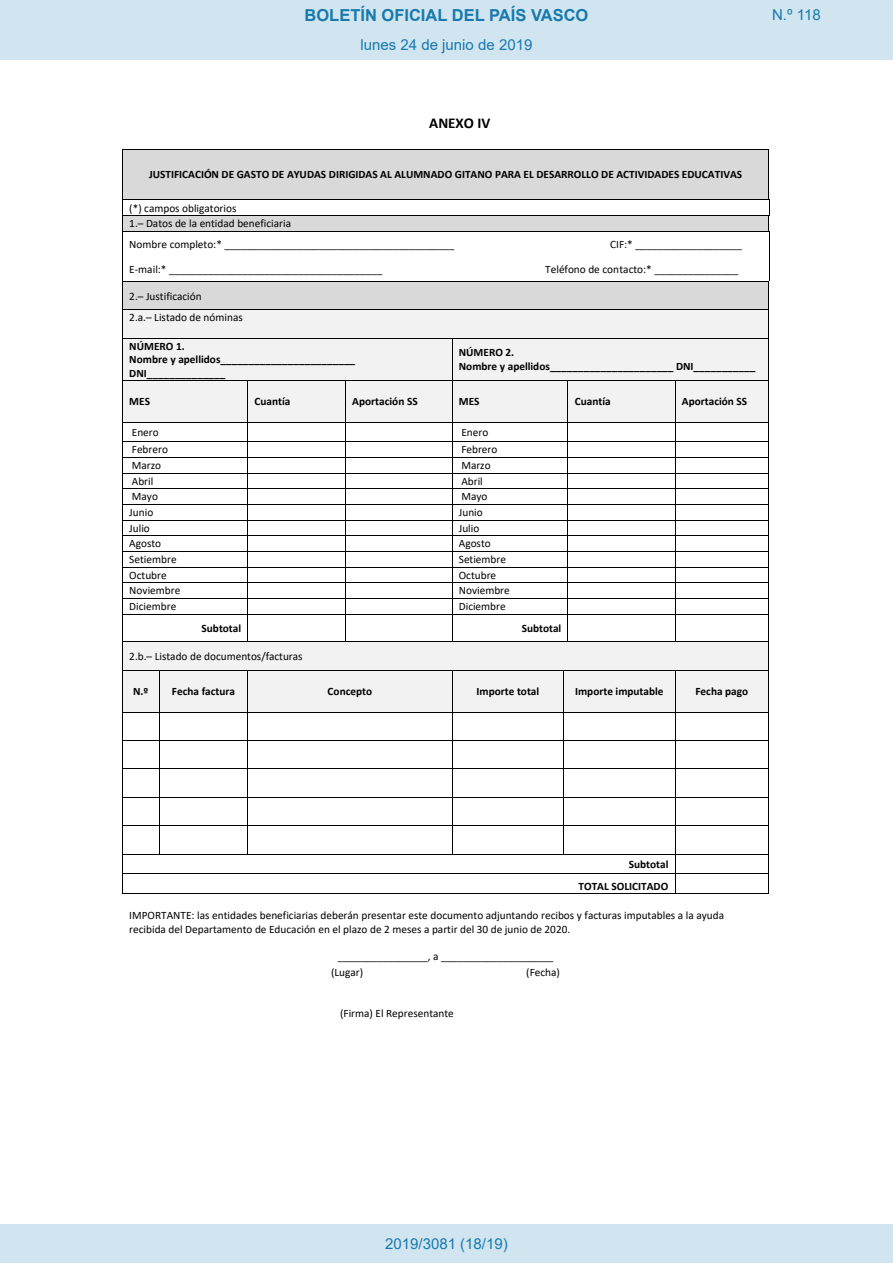
<style>
.page{position:relative;width:893px;height:1263px;background:#fff}
.page>*{position:absolute;margin:0;border:0;box-sizing:border-box;transform-origin:0 0}
.t1{font:700 16.5px "Arial";color:#1879ad}
.Paginacion_Centro{font:15px "Arial";color:#1879ad}
.t2{font:700 15px "Calibri";color:#000}
.t3{font:11.25px/15.6px "Calibri";color:#000}
.t4{font:700 11.25px/13.8px "Calibri";color:#000}
</style>
<div class="page">
<div style="left:123px;top:149px;width:645px;height:50px;background:#d9d9d9"></div>
<hr style="left:122px;top:149px;width:647px;height:1px;background:#000">
<hr style="left:122px;top:149px;width:1px;height:50px;background:#000">
<hr style="left:768px;top:149px;width:1px;height:50px;background:#000">
<hr style="left:122px;top:199px;width:647px;height:1px;background:#000">
<div style="left:123px;top:216px;width:645px;height:15px;background:#d9d9d9"></div>
<hr style="left:122px;top:215px;width:647px;height:1px;background:#000">
<hr style="left:122px;top:231px;width:647px;height:1px;background:#000">
<div style="left:123px;top:282px;width:645px;height:28px;background:#d9d9d9"></div>
<hr style="left:122px;top:281px;width:647px;height:1px;background:#000">
<div style="left:123px;top:310px;width:590px;height:28px;background:#f2f2f2"></div>
<div style="left:713px;top:310px;width:15px;height:28px;background:#f2f2f2"></div>
<div style="left:728px;top:310px;width:40px;height:28px;background:#f2f2f2"></div>
<hr style="left:122px;top:310px;width:647px;height:1px;background:#000">
<svg style="left:122px;top:200px;width:1px;height:138px"></svg>
<svg style="left:768px;top:199px;width:2px;height:139px"></svg>
<div style="left:123px;top:339px;width:329px;height:41px;background:#f2f2f2"></div>
<div style="left:452px;top:339px;width:316px;height:41px;background:#f2f2f2"></div>
<hr style="left:122px;top:338px;width:647px;height:1px;background:#000">
<hr style="left:122px;top:339px;width:1px;height:41px;background:#000">
<hr style="left:452px;top:339px;width:1px;height:41px;background:#000">
<hr style="left:768px;top:339px;width:1px;height:41px;background:#000">
<div style="left:123px;top:381px;width:125px;height:41px;background:#f2f2f2"></div>
<div style="left:248px;top:381px;width:98px;height:41px;background:#f2f2f2"></div>
<div style="left:346px;top:381px;width:106px;height:41px;background:#f2f2f2"></div>
<div style="left:452px;top:381px;width:116px;height:41px;background:#f2f2f2"></div>
<div style="left:568px;top:381px;width:107px;height:41px;background:#f2f2f2"></div>
<div style="left:675px;top:381px;width:93px;height:41px;background:#f2f2f2"></div>
<hr style="left:122px;top:380px;width:647px;height:1px;background:#000">
<hr style="left:122px;top:381px;width:1px;height:41px;background:#000">
<hr style="left:247px;top:381px;width:1px;height:41px;background:#000">
<hr style="left:345px;top:381px;width:1px;height:41px;background:#000">
<hr style="left:452px;top:381px;width:1px;height:41px;background:#000">
<hr style="left:568px;top:381px;width:1px;height:41px;background:#000">
<hr style="left:675px;top:381px;width:1px;height:41px;background:#000">
<hr style="left:768px;top:381px;width:1px;height:41px;background:#000">
<hr style="left:122px;top:422px;width:647px;height:1px;background:#000">
<hr style="left:122px;top:441px;width:647px;height:1px;background:#000">
<hr style="left:122px;top:457px;width:647px;height:1px;background:#000">
<hr style="left:122px;top:473px;width:647px;height:1px;background:#000">
<hr style="left:122px;top:488px;width:647px;height:1px;background:#000">
<hr style="left:122px;top:504px;width:647px;height:1px;background:#000">
<hr style="left:122px;top:520px;width:647px;height:1px;background:#000">
<hr style="left:122px;top:535px;width:647px;height:1px;background:#000">
<hr style="left:122px;top:551px;width:647px;height:1px;background:#000">
<hr style="left:122px;top:567px;width:647px;height:1px;background:#000">
<hr style="left:122px;top:582px;width:647px;height:1px;background:#000">
<hr style="left:122px;top:598px;width:647px;height:1px;background:#000">
<hr style="left:122px;top:614px;width:647px;height:1px;background:#000">
<svg style="left:247px;top:423px;width:1px;height:218px"></svg>
<svg style="left:345px;top:423px;width:1px;height:218px"></svg>
<svg style="left:452px;top:423px;width:1px;height:218px"></svg>
<svg style="left:675px;top:423px;width:1px;height:218px"></svg>
<div style="left:123px;top:642px;width:645px;height:28px;background:#f2f2f2"></div>
<hr style="left:122px;top:641px;width:647px;height:1px;background:#000">
<svg style="left:122px;top:423px;width:1px;height:247px"></svg>
<svg style="left:768px;top:423px;width:1px;height:247px"></svg>
<div style="left:123px;top:671px;width:36px;height:41px;background:#f2f2f2"></div>
<div style="left:159px;top:671px;width:89px;height:41px;background:#f2f2f2"></div>
<div style="left:248px;top:671px;width:204px;height:41px;background:#f2f2f2"></div>
<div style="left:452px;top:671px;width:111px;height:41px;background:#f2f2f2"></div>
<div style="left:564px;top:671px;width:111px;height:41px;background:#f2f2f2"></div>
<div style="left:675px;top:671px;width:93px;height:41px;background:#f2f2f2"></div>
<hr style="left:122px;top:670px;width:647px;height:1px;background:#000">
<hr style="left:122px;top:671px;width:1px;height:41px;background:#000">
<hr style="left:159px;top:671px;width:1px;height:41px;background:#000">
<hr style="left:247px;top:671px;width:1px;height:41px;background:#000">
<hr style="left:452px;top:671px;width:1px;height:41px;background:#000">
<hr style="left:563px;top:671px;width:1px;height:41px;background:#000">
<hr style="left:675px;top:671px;width:1px;height:41px;background:#000">
<hr style="left:768px;top:671px;width:1px;height:41px;background:#000">
<hr style="left:122px;top:712px;width:647px;height:1px;background:#000">
<hr style="left:122px;top:740px;width:647px;height:1px;background:#000">
<hr style="left:122px;top:769px;width:647px;height:1px;background:#000">
<hr style="left:122px;top:797px;width:647px;height:1px;background:#000">
<hr style="left:122px;top:825px;width:647px;height:1px;background:#000">
<svg style="left:159px;top:713px;width:1px;height:141px"></svg>
<svg style="left:247px;top:713px;width:1px;height:141px"></svg>
<svg style="left:452px;top:713px;width:1px;height:141px"></svg>
<svg style="left:563px;top:713px;width:1px;height:141px"></svg>
<hr style="left:122px;top:854px;width:647px;height:1px;background:#000">
<hr style="left:122px;top:873px;width:647px;height:1px;background:#000">
<svg style="left:675px;top:713px;width:1px;height:180px"></svg>
<svg style="left:122px;top:713px;width:1px;height:180px"></svg>
<hr style="left:122px;top:893px;width:647px;height:1px;background:#000">
<svg style="left:768px;top:713px;width:1px;height:180px"></svg>
<div style="left:0;top:0;width:893px;height:60px;background:#d0e5f0"></div>
<div style="left:0;top:1225px;width:893px;height:38px;background:#d0e5f0"></div>
<h1 class="t1" style="left:305px;top:3px;width:285px">BOLETÍN OFICIAL DEL PAÍS VASCO</h1>
<h2 class="Paginacion_Centro" style="left:772px;top:5px;width:50px">N.º 118</h2>
<h2 class="Paginacion_Centro" style="left:361px;top:35px;width:173px">lunes 24 de junio de 2019</h2>
<p class="t2" style="left:429px;top:112px;width:63px">ANEXO IV</p>
<p class="t4" style="left:149px;top:168px;width:595px">JUSTIFICACIÓN DE GASTO DE AYUDAS DIRIGIDAS AL ALUMNADO GITANO PARA EL DESARROLLO DE ACTIVIDADES EDUCATIVAS</p>
<p class="t3" style="left:129px;top:200px;width:163px">(*) campos obligatorios<br>1.– Datos de la entidad beneficiaria</p>
<p class="t3" style="left:129px;top:236px;width:327px">Nombre completo:* _________________________________________</p>
<p class="t3" style="left:610px;top:236px;width:133px">CIF:* ___________________</p>
<p class="t3" style="left:129px;top:261px;width:254px">E‐mail:* ______________________________________</p>
<p class="t3" style="left:545px;top:261px;width:195px">Teléfono de contacto:* _______________</p>
<p class="t3" style="left:129px;top:285px;width:115px;line-height:21.5px">2.– Justificación<br>2.a.– Listado de nóminas</p>
<p class="t4" style="left:129px;top:339px;width:227px">NÚMERO 1.<br>Nombre y apellidos________________________<br>DNI______________</p>
<p class="t4" style="left:459px;top:346px;width:298px">NÚMERO 2.<br>Nombre y apellidos______________________ DNI___________</p>
<p class="t4" style="left:129px;top:394px;width:22px">MES</p>
<p class="t4" style="left:255px;top:394px;width:37px">Cuantía</p>
<p class="t4" style="left:352px;top:394px;width:67px">Aportación SS</p>
<p class="t4" style="left:459px;top:394px;width:22px">MES</p>
<p class="t4" style="left:575px;top:394px;width:37px">Cuantía</p>
<p class="t4" style="left:682px;top:394px;width:67px">Aportación SS</p>
<p class="t3" style="left:132px;top:424px;width:28px">Enero</p>
<p class="t3" style="left:461px;top:424px;width:28px">Enero</p>
<p class="t3" style="left:132px;top:442px;width:38px">Febrero</p>
<p class="t3" style="left:461px;top:442px;width:38px">Febrero</p>
<p class="t3" style="left:132px;top:457px;width:31px">Marzo</p>
<p class="t3" style="left:461px;top:457px;width:31px">Marzo</p>
<p class="t3" style="left:132px;top:473px;width:23px">Abril</p>
<p class="t3" style="left:461px;top:473px;width:23px">Abril</p>
<p class="t3" style="left:132px;top:489px;width:28px">Mayo</p>
<p class="t3" style="left:461px;top:489px;width:28px">Mayo</p>
<p class="t3" style="left:129px;top:504px;width:25px">Junio</p>
<p class="t3" style="left:459px;top:504px;width:25px">Junio</p>
<p class="t3" style="left:129px;top:520px;width:22px">Julio</p>
<p class="t3" style="left:459px;top:520px;width:22px">Julio</p>
<p class="t3" style="left:129px;top:536px;width:33px">Agosto</p>
<p class="t3" style="left:459px;top:536px;width:33px">Agosto</p>
<p class="t3" style="left:129px;top:551px;width:49px">Setiembre</p>
<p class="t3" style="left:459px;top:551px;width:49px">Setiembre</p>
<p class="t3" style="left:129px;top:567px;width:39px">Octubre</p>
<p class="t3" style="left:459px;top:567px;width:39px">Octubre</p>
<p class="t3" style="left:129px;top:583px;width:53px">Noviembre</p>
<p class="t3" style="left:459px;top:583px;width:53px">Noviembre</p>
<p class="t3" style="left:129px;top:598px;width:48px">Diciembre</p>
<p class="t3" style="left:459px;top:598px;width:48px">Diciembre</p>
<p class="t4" style="left:201px;top:621px;width:41px">Subtotal</p>
<p class="t4" style="left:522px;top:621px;width:41px">Subtotal</p>
<p class="t3" style="left:129px;top:648px;width:175px">2.b.– Listado de documentos/facturas</p>
<p class="t4" style="left:133px;top:684px;width:17px">N.º</p>
<p class="t4" style="left:172px;top:684px;width:65px">Fecha factura</p>
<p class="t4" style="left:328px;top:684px;width:46px">Concepto</p>
<p class="t4" style="left:476px;top:684px;width:64px">Importe total</p>
<p class="t4" style="left:575px;top:684px;width:90px">Importe imputable</p>
<p class="t4" style="left:695px;top:684px;width:54px">Fecha pago</p>
<p class="t4" style="left:579px;top:853px;width:91px;line-height:21.9px;text-align:right">Subtotal<br>TOTAL SOLICITADO</p>
<p class="t3" style="left:129px;top:908px;width:596px;line-height:13.8px">IMPORTANTE: las entidades beneficiarias deberán presentar este documento adjuntando recibos y facturas imputables a la ayuda recibida del Departamento de Educación en el plazo de 2 meses a partir del 30 de junio de 2020.</p>
<p class="t3" style="left:331px;top:949px;width:224px;line-height:15px;text-indent:7px">________________, a ____________________ (Lugar)</p>
<p class="t3" style="left:526px;top:964px;width:35px">(Fecha)</p>
<p class="t3" style="left:340px;top:1005px;width:115px">(Firma) El Representante</p>
<p class="Paginacion_Centro" style="left:385px;top:1234px;width:124px">2019/3081 (18/19)</p>
</div>
